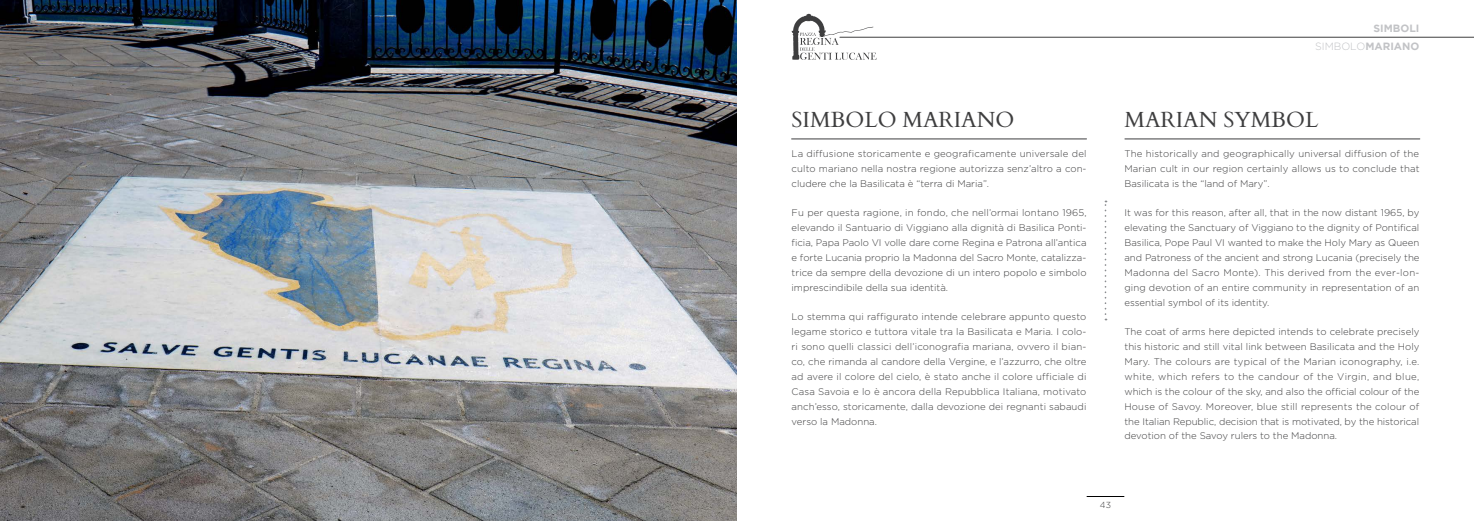
<style>
.page{position:relative;width:1474px;height:521px;background:#fff}
.page>*{position:absolute;margin:0;border:0;box-sizing:border-box;transform-origin:0 0}
.Stile_di_paragrafo_1{font:21.88px "Cardo";color:#3e3e3f}
.t1{font:300 10.5px "Gotham";color:#c2c3c6}
.t2{font:700 10.5px "Gotham";color:#c2c3c6}
.Stile_di_paragrafo_1-2{font:300 9.62px/14.9px "Gotham";color:#3e3e3f;text-align:justify}
.t3{font:300 8.75px "Gotham";color:#3e3e3f}
.s1{font-weight:700}
</style>
<div class="page">
<hr style="left:1086px;top:496px;width:37px;height:1px;background:#000">
<hr style="left:840px;top:37px;width:633px;height:1px;background:#3e3e3f">
<svg style="left:791px;top:14px;width:85px;height:46px"></svg>
<svg style="left:1104px;top:201px;width:2px;height:119px"></svg>
<hr style="left:791px;top:138px;width:295px;height:1px;background:#3e3e3f">
<hr style="left:1124px;top:138px;width:295px;height:1px;background:#3e3e3f">
<img style="left:0;top:0;width:737px;height:521px">
<p class="t2" style="left:1373px;top:22px;width:47px">SIMBOLI</p>
<p class="t1" style="left:1314px;top:40px;width:106px">SIMBOLO<span class="s1">MARIANO</span></p>
<p class="Stile_di_paragrafo_1" style="left:791px;top:102px;width:224px">SIMBOLO MARIANO</p>
<p class="Stile_di_paragrafo_1-2" style="left:791px;top:146px;width:296px">La diffusione storicamente e geograficamente universale del culto mariano nella nostra regione autorizza senz’altro a con&shy;cludere che la Basilicata è “terra di Maria”.</p>
<p class="Stile_di_paragrafo_1-2" style="left:791px;top:205px;width:296px">Fu per questa ragione, in fondo, che nell’ormai lontano 1965, elevando il Santuario di Viggiano alla dignità di Basilica Ponti&shy;ficia, Papa Paolo VI volle dare come Regina e Patrona all’antica e forte Lucania proprio la Madonna del Sacro Monte, catalizza&shy;trice da sempre della devozione di un intero popolo e simbolo imprescindibile della sua identità.</p>
<p class="Stile_di_paragrafo_1-2" style="left:791px;top:309px;width:296px">Lo stemma qui raffigurato intende celebrare appunto questo legame storico e tuttora vitale tra la Basilicata e Maria. I colo&shy;ri sono quelli classici dell’iconografia mariana, ovvero il bian&shy;co, che rimanda al candore della Vergine, e l’azzurro, che oltre ad avere il colore del cielo, è stato anche il colore ufficiale di Casa Savoia e lo è ancora della Repubblica Italiana, motivato anch’esso, storicamente, dalla devozione dei regnanti sabaudi verso la Madonna.</p>
<p class="Stile_di_paragrafo_1" style="left:1124px;top:102px;width:195px">MARIAN SYMBOL</p>
<p class="Stile_di_paragrafo_1-2" style="left:1124px;top:146px;width:296px">The historically and geographically universal diffusion of the Marian cult in our region certainly allows us to conclude that Basilicata is the “land of Mary”.</p>
<p class="Stile_di_paragrafo_1-2" style="left:1124px;top:205px;width:296px">It was for this reason, after all, that in the now distant 1965, by elevating the Sanctuary of Viggiano to the dignity of Pontifical Basilica, Pope Paul VI wanted to make the Holy Mary as Queen and Patroness of the ancient and strong Lucania (precisely the Madonna del Sacro Monte). This derived from the ever-lon&shy;ging devotion of an entire community in representation of an essential symbol of its identity.</p>
<p class="Stile_di_paragrafo_1-2" style="left:1124px;top:324px;width:296px">The coat of arms here depicted intends to celebrate precisely this historic and still vital link between Basilicata and the Holy Mary. The colours are typical of the Marian iconography, i.e. white, which refers to the candour of the Virgin, and blue, which is the colour of the sky, and also the official colour of the House of Savoy. Moreover, blue still represents the colour of the Italian Republic, decision that is motivated, by the historical devotion of the Savoy rulers to the Madonna.</p>
<p class="t3" style="left:1099px;top:500px;width:13px">43</p>
</div>
